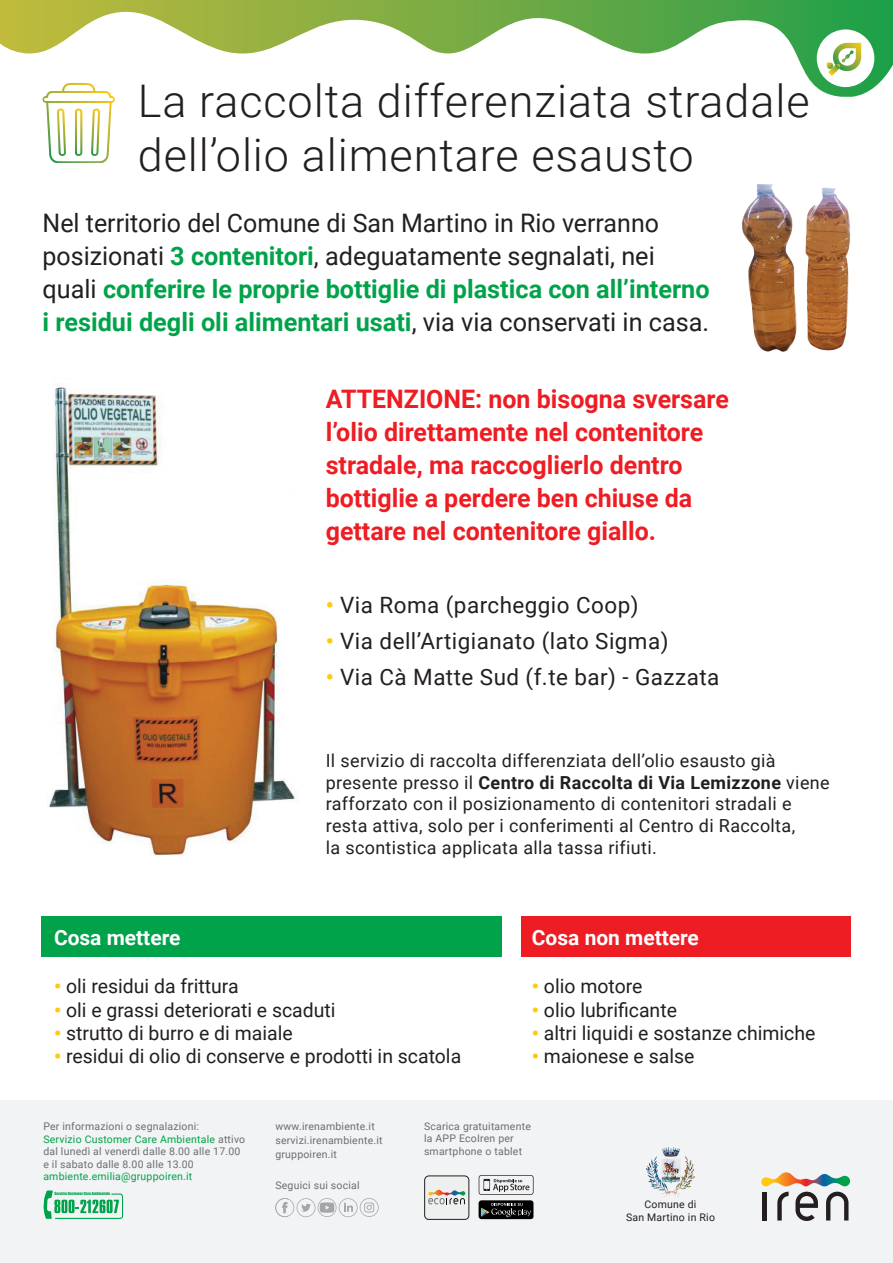
<style>
.page{position:relative;width:893px;height:1263px;background:#fff}
.page>*{position:absolute;margin:0;border:0;box-sizing:border-box;transform-origin:0 0}
.t1{font:300 45px/54px "Roboto";letter-spacing:.02em;color:#231f20}
.t2{font:25.5px/33px "Roboto";color:#231f20}
.t3{font:700 25.5px/33px "Roboto";color:#ee1d23}
.t4{font:22.5px "Roboto";letter-spacing:.02em;color:#231f20}
.t5{font:700 21px "Roboto";color:#fff}
.t6{font:19.5px "Roboto";color:#231f20}
.t7{font:18px/21.6px "Roboto";letter-spacing:.02em;color:#231f20}
.t8{font:10.5px/12.3px "Roboto";letter-spacing:.02em;color:#6c6d70}
.t9{font:10.5px "Roboto";letter-spacing:.02em;color:#00a34a}
.t10{font:10.5px/12.6px "Roboto";letter-spacing:.02em;color:#231f20;text-align:center}
.t11{font:3.9px "Impact";color:#00a34a}
.s1{font-weight:700;color:#00a34a}
.s2{font-weight:700;color:#feca0a}
.s3{font-weight:700}
.s4{font-weight:900;color:#feca0a}
.s5{color:#00a34a}
</style>
<div class="page">
<div style="left:0;top:1100px;width:893px;height:163px;background:#f2f3f4"></div>
<svg style="left:479px;top:1175px;width:55px;height:20px"></svg>
<div style="left:479px;top:1200px;width:54px;height:19px;background:#000001;border-radius:3px"></div>
<svg style="left:481px;top:1203px;width:50px;height:14px"></svg>
<svg style="left:43px;top:1190px;width:80px;height:29px"></svg>
<div style="left:425px;top:1176px;width:44px;height:44px;background:#eef0f0;border-radius:4px"></div>
<div style="left:424px;top:1175px;width:45px;height:45px;border:1px solid #231f20;border-radius:4px"></div>
<svg style="left:428px;top:1198px;width:37px;height:6px"></svg>
<img style="left:428px;top:1190px;width:37px;height:5px">
<svg style="left:275px;top:1198px;width:104px;height:19px"></svg>
<svg style="left:826px;top:1192px;width:22px;height:28px"></svg>
<hr style="left:763px;top:1192px;width:4px;height:28px;background:#231f20">
<svg style="left:777px;top:1192px;width:12px;height:28px"></svg>
<svg style="left:795px;top:1192px;width:23px;height:29px"></svg>
<svg style="left:761px;top:1172px;width:89px;height:14px"></svg>
<svg style="left:0;top:0;width:893px;height:97px"></svg>
<div style="left:817px;top:29px;width:57px;height:58px;background:#fff;border-radius:50%"></div>
<svg style="left:827px;top:43px;width:34px;height:33px"></svg>
<img style="left:49px;top:387px;width:246px;height:469px">
<svg style="left:42px;top:83px;width:73px;height:80px"></svg>
<img style="left:742px;top:184px;width:109px;height:168px">
<div style="left:521px;top:916px;width:329px;height:41px;background:#ee1d23"></div>
<div style="left:41px;top:916px;width:460px;height:41px;background:#00a34a"></div>
<img style="left:662px;top:1147px;width:17px;height:10px">
<h1 class="t1" style="left:138px;top:72px;width:673px">La raccolta differenziata stradale dell’olio alimentare esausto</h1>
<p class="t2" style="left:43px;top:206px;width:669px">Nel territorio del Comune di San Martino in Rio verranno posizionati <span class="s1">3 contenitori</span>, adeguatamente segnalati, nei quali <span class="s1">conferire le proprie bottiglie di plastica con all’interno i residui degli oli alimentari usati</span>, via via conservati in casa.</p>
<h2 class="t3" style="left:326px;top:382px;width:405px">ATTENZIONE: non bisogna sversare l’olio direttamente nel contenitore stradale, ma raccoglierlo dentro bottiglie a perdere ben chiuse da gettare nel contenitore giallo.</h2>
<h3 class="t4" style="left:326px;top:589px;width:314px"><span class="s2">•</span> Via Roma (parcheggio Coop)</h3>
<h3 class="t4" style="left:326px;top:625px;width:344px"><span class="s2">•</span> Via dell’Artigianato (lato Sigma)</h3>
<h3 class="t4" style="left:326px;top:661px;width:395px"><span class="s2">•</span> Via Cà Matte Sud (f.te bar) - Gazzata</h3>
<p class="t7" style="left:326px;top:749px;width:505px">Il servizio di raccolta differenziata dell’olio esausto già presente presso il <span class="s3">Centro di Raccolta di Via Lemizzone</span> viene rafforzato con il posizionamento di contenitori stradali e resta attiva, solo per i conferimenti al Centro di Raccolta,<br>la scontistica applicata alla tassa rifiuti.</p>
<h3 class="t5" style="left:54px;top:922px;width:128px">Cosa mettere</h3>
<h3 class="t6" style="left:54px;top:973px;width:186px"><span class="s4">•</span> oli residui da frittura</h3>
<h3 class="t6" style="left:54px;top:996px;width:283px"><span class="s4">•</span> oli e grassi deteriorati e scaduti</h3>
<h3 class="t6" style="left:54px;top:1019px;width:240px"><span class="s4">•</span> strutto di burro e di maiale</h3>
<h3 class="t6" style="left:54px;top:1043px;width:409px"><span class="s4">•</span> residui di olio di conserve e prodotti in scatola</h3>
<h3 class="t5" style="left:532px;top:922px;width:169px">Cosa non mettere</h3>
<h3 class="t6" style="left:532px;top:973px;width:112px"><span class="s4">•</span> olio motore</h3>
<h3 class="t6" style="left:532px;top:996px;width:147px"><span class="s4">•</span> olio lubrificante</h3>
<h3 class="t6" style="left:532px;top:1019px;width:285px"><span class="s4">•</span> altri liquidi e sostanze chimiche</h3>
<h3 class="t6" style="left:532px;top:1043px;width:164px"><span class="s4">•</span> maionese e salse</h3>
<p class="t8" style="left:43px;top:1120px;width:203px">Per informazioni o segnalazioni:<br><span class="s5">Servizio Customer Care Ambientale</span> attivo dal lunedì al venerdì dalle 8.00 alle 17.00 e il sabato dalle 8.00 alle 13.00</p>
<p class="t9" style="left:43px;top:1169px;width:151px">ambiente.emilia@gruppoiren.it</p>
<p class="t11" style="left:54px;top:1190px;width:57px">Servizio Customer Care Ambientale</p>
<p class="t8" style="left:275px;top:1119px;width:109px;line-height:13.8px">www.irenambiente.it servizi.irenambiente.it gruppoiren.it</p>
<p class="t8" style="left:275px;top:1178px;width:86px">Seguici sui social</p>
<p class="t8" style="left:424px;top:1120px;width:108px">Scarica gratuitamente la APP EcoIren per smartphone o tablet</p>
<p class="t10" style="left:626px;top:1198px;width:90px">Comune di<br>San Martino in Rio</p>
</div>
